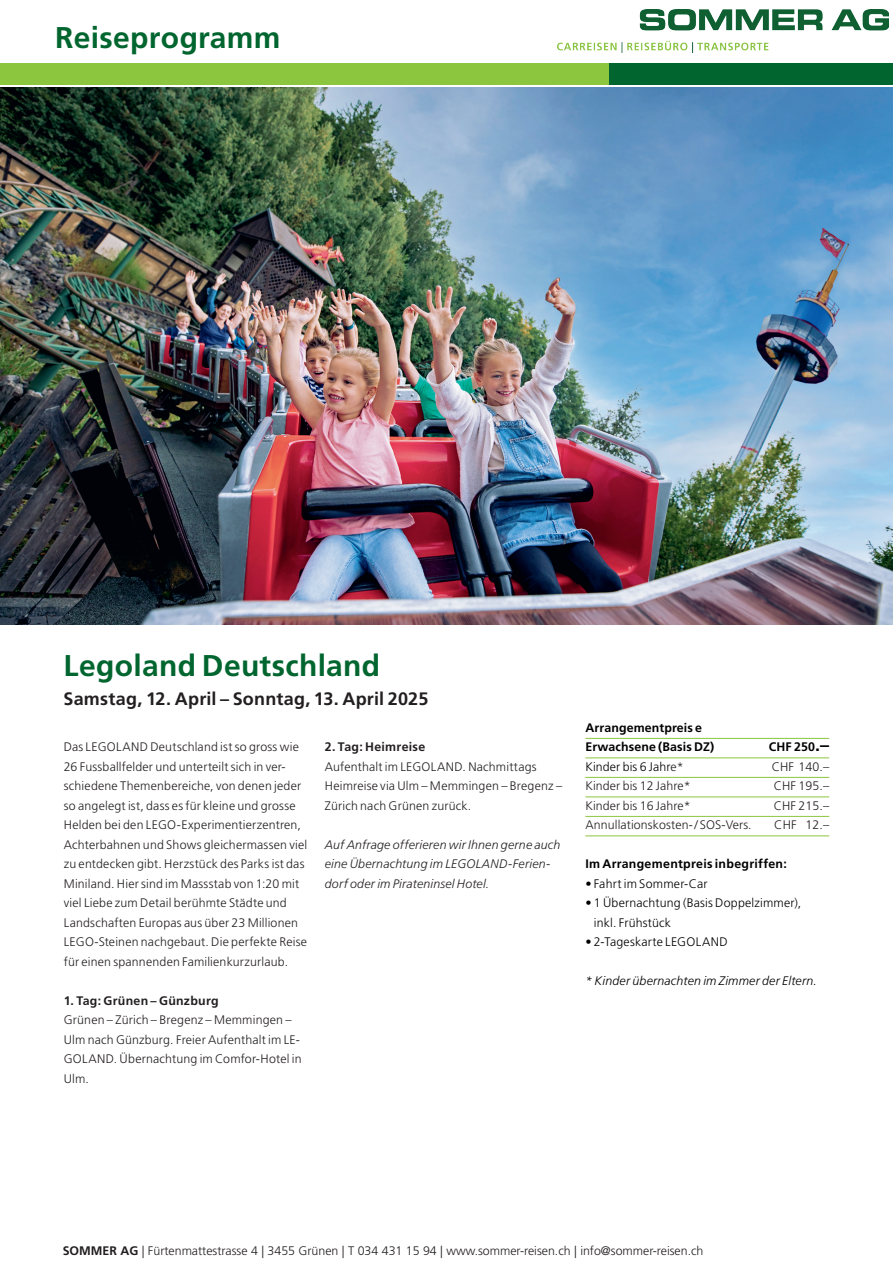
<style>
.page{position:relative;width:893px;height:1263px;background:#fff}
.page>*{position:absolute;margin:0;border:0;box-sizing:border-box;transform-origin:0 0}
.t1{font:700 30px "Frutiger LT Pro";letter-spacing:.01em;color:#00652e}
.t2{font:700 18px "Frutiger LT Pro";letter-spacing:.015em;color:#231f20}
.t3{font:300 12.3px/19.5px "Frutiger LT Pro";letter-spacing:.015em;color:#231f20}
.t4{font:300 12.3px/19.5px "Frutiger LT Pro";letter-spacing:.015em;color:#000}
.t5{font:italic 300 12.3px/19.5px "Frutiger LT Pro";letter-spacing:.015em;color:#231f20}
.t6{font:700 12.3px/19.5px "Frutiger LT Pro";letter-spacing:.01em;color:#000}
.t7{font:italic 300 12.3px "Frutiger LT Pro";letter-spacing:.015em;color:#000}
.t8{font:700 12.3px "Frutiger LT Pro";letter-spacing:.025em;color:#231f20}
.s1{font-size:18px}
.s2{color:#231f20}
.s3{font-weight:700}
</style>
<div class="page">
<img style="left:0;top:87px;width:893px;height:537px">
<div style="left:0;top:64px;width:609px;height:21px;background:#8bc63e"></div>
<div style="left:609px;top:64px;width:284px;height:21px;background:#00652e"></div>
<img style="left:558px;top:10px;width:331px;height:42px">
<hr style="left:585px;top:738px;width:244px;height:1px;background:#8bc63e">
<hr style="left:585px;top:758px;width:244px;height:1px;background:#8bc63e">
<hr style="left:585px;top:777px;width:244px;height:1px;background:#8bc63e">
<hr style="left:585px;top:797px;width:244px;height:1px;background:#8bc63e">
<hr style="left:585px;top:816px;width:244px;height:1px;background:#8bc63e">
<hr style="left:585px;top:836px;width:244px;height:1px;background:#8bc63e">
<h1 class="t1" style="left:55px;top:20px;width:227px">Reiseprogramm</h1>
<h1 class="t1" style="left:63px;top:648px;width:318px">Legoland Deutschland</h1>
<h2 class="t2" style="left:63px;top:688px;width:366px">Samstag, 12. April – Sonntag, 13. April 2025</h2>
<p class="t3" style="left:64px;top:737px;width:245px">Das LEGOLAND Deutschland ist so gross wie 26 Fussballfelder und unterteilt sich in ver&shy;schiedene Themenbereiche, von denen jeder so angelegt ist, dass es für kleine und grosse Helden bei den LEGO-Experimentierzentren, Achterbahnen und Shows gleichermassen viel zu entdecken gibt. Herzstück des Parks ist das Miniland. Hier sind im Massstab von 1:20 mit viel Liebe zum Detail berühmte Städte und Landschaften Europas aus über 23 Millionen LEGO-Steinen nachgebaut. Die perfekte Reise für einen spannenden Familienkurzurlaub.</p>
<p class="t8" style="left:64px;top:993px;width:156px">1. Tag: Grünen – Günzburg</p>
<p class="t3" style="left:64px;top:1010px;width:239px">Grünen – Zürich – Bregenz – Memmingen –<br>Ulm nach Günzburg. Freier Aufenthalt im LE-<br>GOLAND. Übernachtung im Comfor-Hotel in<br>Ulm.</p>
<p class="t8" style="left:325px;top:740px;width:102px">2. Tag: Heimreise</p>
<p class="t3" style="left:325px;top:757px;width:239px">Aufenthalt im LEGOLAND. Nachmittags<br>Heimreise via Ulm – Memmingen – Bregenz –<br>Zürich nach Grünen zurück.</p>
<p class="t5" style="left:325px;top:835px;width:237px">Auf Anfrage offerieren wir Ihnen gerne auch eine Übernachtung im LEGOLAND-Ferien&shy;dorf oder im Pirateninsel Hotel.</p>
<p class="t6" style="left:585px;top:718px;width:130px">Arrangementpreis e<br>Erwachsene (Basis DZ)</p>
<p class="t6" style="left:769px;top:737px;width:62px">CHF 250<span class="s1">.–</span></p>
<p class="t4" style="left:585px;top:757px;width:100px">Kinder bis 6 Jahr<span class="s2">e*</span></p>
<p class="t3" style="left:772px;top:757px;width:59px">CHF 140.–</p>
<p class="t3" style="left:585px;top:776px;width:107px">Kinder bis 12 Jahre*</p>
<p class="t3" style="left:774px;top:776px;width:57px">CHF 195.–</p>
<p class="t3" style="left:585px;top:796px;width:107px">Kinder bis 16 Jahre*</p>
<p class="t3" style="left:774px;top:796px;width:57px">CHF 215.–</p>
<p class="t3" style="left:585px;top:815px;width:168px">Annullationskosten-/ SOS-Vers.</p>
<p class="t3" style="left:774px;top:815px;width:56px">CHF 12.–</p>
<p class="t6" style="left:585px;top:854px;width:203px">Im Arrangementpreis inbegriffen:</p>
<p class="t4" style="left:585px;top:874px;width:124px">• Fahrt im Sommer-Car</p>
<p class="t4" style="left:594px;top:893px;width:209px;text-indent:-9px">• 1 Übernachtung (Basis Doppelzimmer), inkl. Frühstück</p>
<p class="t4" style="left:585px;top:932px;width:144px">• 2-Tageskarte LEGOLAND</p>
<p class="t7" style="left:585px;top:974px;width:233px">* Kinder übernachten im Zimmer der Eltern.</p>
<p class="t3" style="left:63px;top:1240px;width:642px"><span class="s3">SOMMER AG</span> | Fürtenmattestrasse 4 | 3455 Grünen | T 034 431 15 94 | www.sommer-reisen.ch | info@sommer-reisen.ch</p>
</div>
